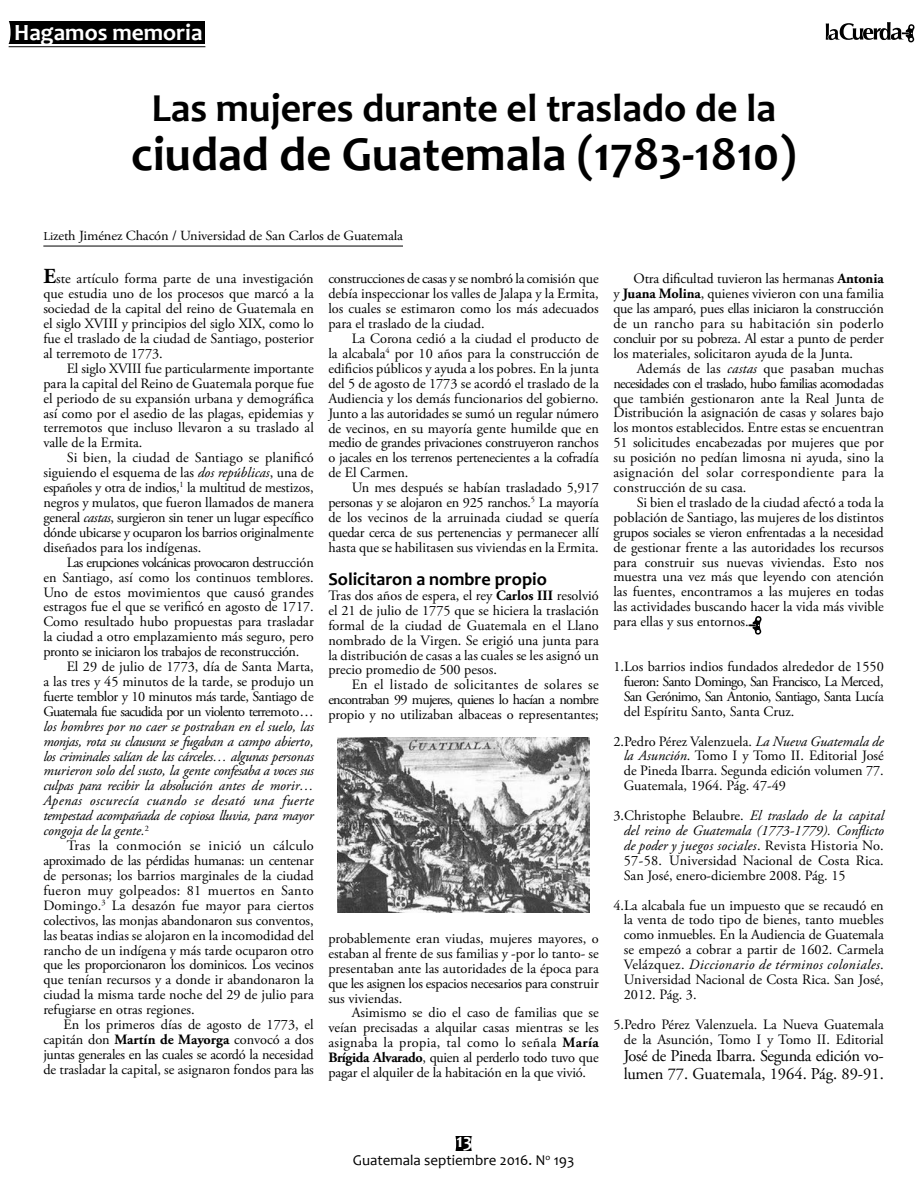
<style>
.page{position:relative;width:918px;height:1188px;background:#fff}
.page>*{position:absolute;margin:0;border:0;box-sizing:border-box;transform-origin:0 0}
.t1{font:700 48.75px "Candara";color:#000}
.t2{font:700 39.9px "Candara";color:#000}
.t3{font:700 23.4px "Candara";color:#fff}
.t4{font:700 19.5px "Candara";color:#fff}
.t5{font:700 18.15px "Candara";color:#000}
.t6{font:16.5px/17.2px "Adobe Garamond Pro";letter-spacing:-.025em;color:#000}
.t7{font:15px "Candara";color:#000}
.t8{font:14.25px/14.9px "Adobe Garamond Pro";color:#000;text-align:justify}
.t9{font:italic 14.25px/14.9px "Adobe Garamond Pro";letter-spacing:-.025em;color:#000;text-align:justify}
.t10{font:13.95px "Adobe Garamond Pro";letter-spacing:-.01em;color:#000;scale:1.04 1}
.s1{font-size:12px}
.s2{font-weight:700;font-size:21.45px}
.s3{font-style:italic}
.s4{font-weight:700}
</style>
<div class="page">
<div style="left:7px;top:21px;width:198px;height:23px;background:#000"></div>
<div style="left:3px;top:19px;width:8px;height:26px;background:#fff;border-radius:50%"></div>
<hr style="left:43px;top:246px;width:360px;height:1px;background:#000">
<hr style="left:9px;top:46px;width:196px;height:1px;background:#000">
<svg style="left:826px;top:22px;width:89px;height:21px"></svg>
<div style="left:455px;top:1136px;width:18px;height:15px;background:#000"></div>
<svg style="left:455px;top:1136px;width:1px;height:15px"></svg>
<hr style="left:471px;top:1135px;width:3px;height:17px;background:#fff;border-radius:50%">
<svg style="left:749px;top:616px;width:13px;height:19px"></svg>
<img style="left:337px;top:738px;width:253px;height:174px">
<h3 class="t3" style="left:14px;top:18px;width:190px">Hagamos memoria</h3>
<h2 class="t2" style="left:151px;top:83px;width:626px">Las mujeres durante el traslado de la</h2>
<h1 class="t1" style="left:131px;top:123px;width:667px">ciudad de Guatemala (1783-1810)</h1>
<p class="t10" style="left:43px;top:228px;width:347px"><span class="s1">Li</span>zeth Jiménez Chacón / Universidad de San Carlos de Guatemala</p>
<p class="t8" style="left:43px;top:272px;width:272px"><span class="s2">E</span>ste artículo forma parte de una investigación que estudia uno de los procesos que marcó a la sociedad de la capital del reino de Guatemala en el siglo XVIII y principios del siglo XIX, como lo fue el traslado de la ciudad de Santiago, posterior al terremoto de 1773.</p>
<p class="t8" style="left:43px;top:361px;width:272px;text-indent:23px">El siglo XVIII fue particularmente importante para la capital del Reino de Guatemala porque fue el periodo de su expansión urbana y demográfica así como por el asedio de las plagas, epidemias y terremotos que incluso llevaron a su traslado al valle de la Ermita.</p>
<p class="t8" style="left:43px;top:451px;width:272px;text-indent:23px">Si bien, la ciudad de Santiago se planificó siguiendo el esquema de las <span class="s3">dos repúblicas</span>, una de españoles y otra de indios,<sup>1</sup> la multitud de mestizos, negros y mulatos, que fueron llamados de manera general <span class="s3">castas</span>, surgieron sin tener un lugar específico dónde ubicarse y ocuparon los barrios originalmente diseñados para los indígenas.</p>
<p class="t8" style="left:43px;top:555px;width:272px;text-indent:23px">Las erupciones volcánicas provocaron destrucción en Santiago, así como los continuos temblores.<br>Uno de estos movimientos que causó grandes estragos fue el que se verificó en agosto de 1717.<br>Como resultado hubo propuestas para trasladar la ciudad a otro emplazamiento más seguro, pero pronto se iniciaron los trabajos de reconstrucción.</p>
<p class="t8" style="left:43px;top:660px;width:272px;text-indent:23px">El 29 de julio de 1773, día de Santa Marta, a las tres y 45 minutos de la tarde, se produjo un fuerte temblor y 10 minutos más tarde, Santiago de Guatemala fue sacudida por un violento terremoto…</p>
<p class="t9" style="left:43px;top:719px;width:272px">los hombres por no caer se postraban en el suelo, las monjas, rota su clausura se fugaban a campo abierto, los criminales salían de las cárceles… algunas personas murieron solo del susto, la gente confesaba a voces sus culpas para recibir la absolución antes de morir… Apenas oscurecía cuando se desató una fuerte tempestad acompañada de copiosa lluvia, para mayor congoja de la gente.<sup>2</sup></p>
<p class="t8" style="left:43px;top:839px;width:272px;text-indent:23px">Tras la conmoción se inició un cálculo aproximado de las pérdidas humanas: un centenar de personas; los barrios marginales de la ciudad fueron muy golpeados: 81 muertos en Santo Domingo.<sup>3</sup> La desazón fue mayor para ciertos colectivos, las monjas abandonaron sus conventos, las beatas indias se alojaron en la incomodidad del rancho de un indígena y más tarde ocuparon otro que les proporcionaron los dominicos. Los vecinos que tenían recursos y a donde ir abandonaron la ciudad la misma tarde noche del 29 de julio para refugiarse en otras regiones.</p>
<p class="t8" style="left:43px;top:1018px;width:272px;text-indent:20px">En los primeros días de agosto de 1773, el capitán don <span class="s4">Martín de Mayorga</span> convocó a dos juntas generales en las cuales se acordó la necesidad de trasladar la capital, se asignaron fondos para las</p>
<p class="t8" style="left:328px;top:272px;width:272px">construcciones de casas y se nombró la comisión que debía inspeccionar los valles de Jalapa y la Ermita, los cuales se estimaron como los más adecuados para el traslado de la ciudad.</p>
<p class="t8" style="left:328px;top:332px;width:272px;text-indent:23px">La Corona cedió a la ciudad el producto de la alcabala<sup>4</sup> por 10 años para la construcción de edificios públicos y ayuda a los pobres. En la junta del 5 de agosto de 1773 se acordó el traslado de la Audiencia y los demás funcionarios del gobierno.<br>Junto a las autoridades se sumó un regular número de vecinos, en su mayoría gente humilde que en medio de grandes privaciones construyeron ranchos o jacales en los terrenos pertenecientes a la cofradía de El Carmen.</p>
<p class="t8" style="left:328px;top:481px;width:272px;text-indent:23px">Un mes después se habían trasladado 5,917 personas y se alojaron en 925 ranchos.<sup>5</sup> La mayoría de los vecinos de la arruinada ciudad se quería quedar cerca de sus pertenencias y permanecer allí hasta que se habilitasen sus viviendas en la Ermita.</p>
<p class="t5" style="left:328px;top:568px;width:220px">Solicitaron a nombre propio</p>
<p class="t8" style="left:328px;top:588px;width:272px">Tras dos años de espera, el rey <span class="s4">Carlos III</span> resolvió el 21 de julio de 1775 que se hiciera la traslación formal de la ciudad de Guatemala en el Llano nombrado de la Virgen. Se erigió una junta para la distribución de casas a las cuales se les asignó un precio promedio de 500 pesos.</p>
<p class="t8" style="left:328px;top:678px;width:272px;text-indent:23px">En el listado de solicitantes de solares se encontraban 99 mujeres, quienes lo hacían a nombre propio y no utilizaban albaceas o representantes;</p>
<p class="t8" style="left:328px;top:931px;width:272px">probablemente eran viudas, mujeres mayores, o estaban al frente de sus familias y -por lo tanto- se presentaban ante las autoridades de la época para que les asignen los espacios necesarios para construir sus viviendas.</p>
<p class="t8" style="left:328px;top:1006px;width:272px;text-indent:23px">Asimismo se dio el caso de familias que se veían precisadas a alquilar casas mientras se les asignaba la propia, tal como lo señala <span class="s4">María Brígida Alvarado</span>, quien al perderlo todo tuvo que pagar el alquiler de la habitación en la que vivió.</p>
<p class="t8" style="left:613px;top:272px;width:272px;text-indent:20px">Otra dificultad tuvieron las hermanas <span class="s4">Antonia </span>y <span class="s4">Juana Molina</span>, quienes vivieron con una familia que las amparó, pues ellas iniciaron la construcción de un rancho para su habitación sin poderlo concluir por su pobreza. Al estar a punto de perder los materiales, solicitaron ayuda de la Junta.</p>
<p class="t8" style="left:613px;top:361px;width:272px;text-indent:23px">Además de las <span class="s3">castas</span> que pasaban muchas necesidades con el traslado, hubo familias acomodadas que también gestionaron ante la Real Junta de Distribución la asignación de casas y solares bajo los montos establecidos. Entre estas se encuentran 51 solicitudes encabezadas por mujeres que por su posición no pedían limosna ni ayuda, sino la asignación del solar correspondiente para la construcción de su casa.</p>
<p class="t8" style="left:613px;top:495px;width:272px;text-indent:23px">Si bien el traslado de la ciudad afectó a toda la población de Santiago, las mujeres de los distintos grupos sociales se vieron enfrentadas a la necesidad de gestionar frente a las autoridades los recursos para construir sus nuevas viviendas. Esto nos muestra una vez más que leyendo con atención las fuentes, encontramos a las mujeres en todas las actividades buscando hacer la vida más vivible para ellas y sus entornos.</p>
<p class="t8" style="left:624px;top:660px;width:262px;text-indent:-10px">1.Los barrios indios fundados alrededor de 1550 fueron: Santo Domingo, San Francisco, La Merced, San Gerónimo, San Antonio, Santiago, Santa Lucía del Espíritu Santo, Santa Cruz.</p>
<p class="t8" style="left:624px;top:734px;width:262px;text-indent:-10px">2.Pedro Pérez Valenzuela. <span class="s3">La Nueva Guatemala de la Asunción</span>. Tomo I y Tomo II. Editorial José de Pineda Ibarra. Segunda edición volumen 77.<br>Guatemala, 1964. Pág. 47-49</p>
<p class="t8" style="left:624px;top:809px;width:262px;text-indent:-10px">3.Christophe Belaubre. <span class="s3">El traslado de la capital del reino de Guatemala (1773-1779). Conflicto de poder y juegos sociales</span>. Revista Historia No.<br>57-58. Universidad Nacional de Costa Rica.<br>San José, enero-diciembre 2008. Pág. 15</p>
<p class="t8" style="left:624px;top:898px;width:262px;text-indent:-10px">4.La alcabala fue un impuesto que se recaudó en la venta de todo tipo de bienes, tanto muebles como inmuebles. En la Audiencia de Guatemala se empezó a cobrar a partir de 1602. Carmela Velázquez. <span class="s3">Diccionario de términos coloniales</span>.<br>Universidad Nacional de Costa Rica. San José, 2012. Pág. 3.</p>
<p class="t8" style="left:613px;top:1017px;width:272px;text-align:right">5.Pedro Pérez Valenzuela. La Nueva Guatemala de la Asunción, Tomo I y Tomo II. Editorial</p>
<p class="t6" style="left:624px;top:1048px;width:262px">José de Pineda Ibarra. Segunda edición vo&shy;lumen 77. Guatemala, 1964. Pág. 89-91.</p>
<h3 class="t4" style="left:457px;top:1129px;width:17px">13</h3>
<p class="t7" style="left:353px;top:1150px;width:223px">Guatemala septiembre 2016. N<sup>o</sup> 193</p>
</div>
